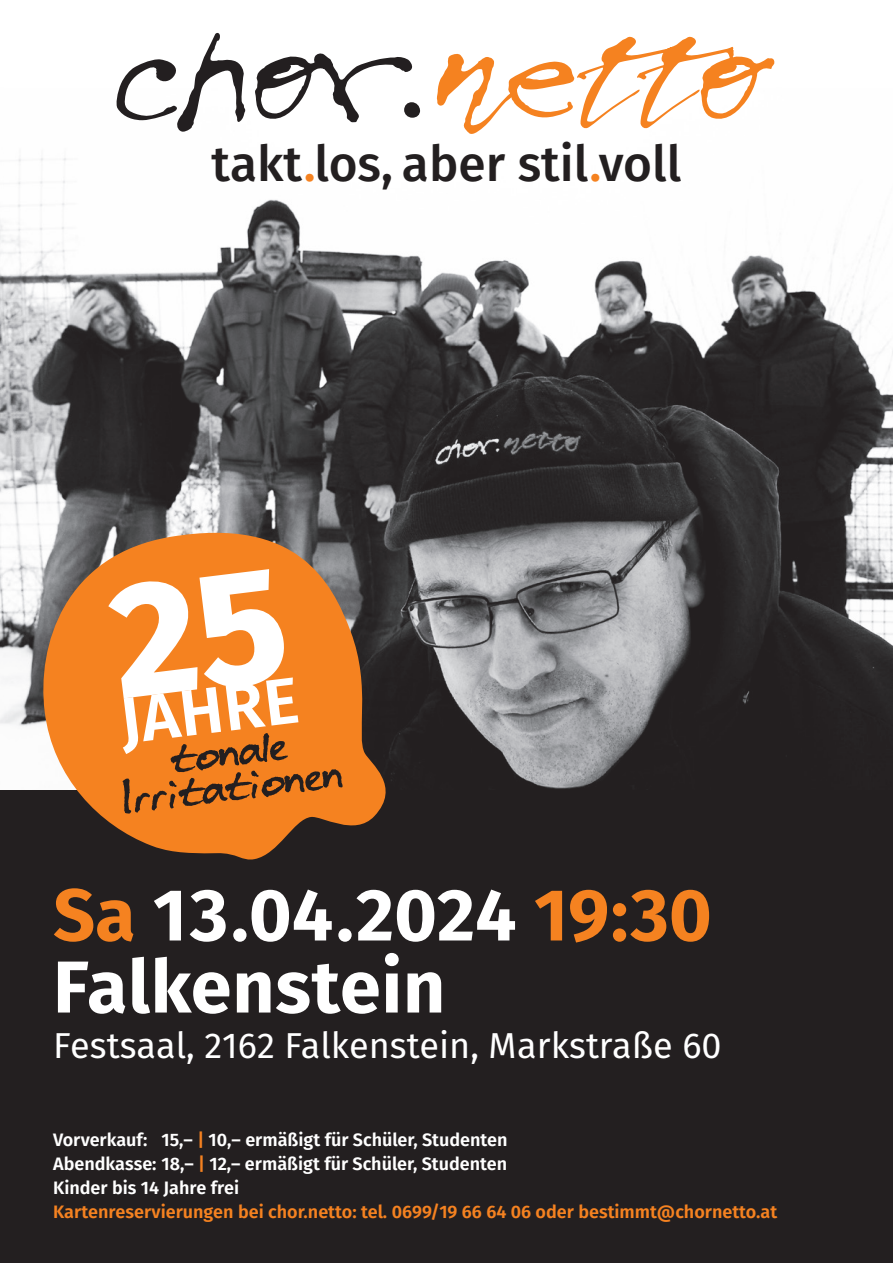
<style>
.page{position:relative;width:893px;height:1263px;background:#fff}
.page>*{position:absolute;margin:0;border:0;box-sizing:border-box;transform-origin:0 0}
.t1{font:700 73.5px/72px "Fira Sans";color:#fff}
.t2{font:600 65.25px "Fira Sans";color:#fff}
.t3{font:500 49.5px "Fira Sans";color:#231f20}
.t4{font:36px "Fira Sans";color:#fff}
.t5{font:600 18px/24px "Fira Sans";color:#fff;text-align:justify}
.t6{font:600 18px "Fira Sans";color:#f58220}
.s1{color:#f58220}
</style>
<div class="page">
<img style="left:0;top:60px;width:893px;height:731px">
<div style="left:0;top:791px;width:893px;height:472px;background:#231f20"></div>
<svg style="left:436px;top:36px;width:338px;height:99px"></svg>
<svg style="left:115px;top:32px;width:305px;height:100px"></svg>
<svg style="left:37px;top:516px;width:365px;height:344px;fill:#f58220"></svg>
<svg style="left:122px;top:733px;width:221px;height:81px;background:#cd6f20"></svg>
<div style="left:106px;top:568px;width:182px;height:131px;background:#f58220"></div>
<h3 class="t3" style="left:212px;top:124px;width:471px">takt<span class="s1">.</span>los, aber stil<span class="s1">.</span>voll</h3>
<h2 class="t2" style="left:114px;top:668px;width:181px;rotate:-7deg">JAHRE</h2>
<h1 class="t1" style="left:53px;top:874px;width:660px"><span class="s1">Sa</span> 13.04.2024 <span class="s1">19:30<br></span>Falkenstein</h1>
<h3 class="t4" style="left:53px;top:1018px;width:670px">Festsaal, 2162 Falkenstein, Markstraße 60</h3>
<p class="t5" style="left:53px;top:1127px;width:456px">Vorverkauf: 15,– <span class="s1">|</span> 10,– ermäßigt für Schüler, Studenten Abendkasse: 18,– <span class="s1">|</span> 12,– ermäßigt für Schüler, Studenten Kinder bis 14 Jahre frei</p>
<p class="t6" style="left:53px;top:1197px;width:726px">Kartenreservierungen bei chor.netto: tel. 0699/19 66 64 06 oder bestimmt@chornetto.at</p>
</div>
